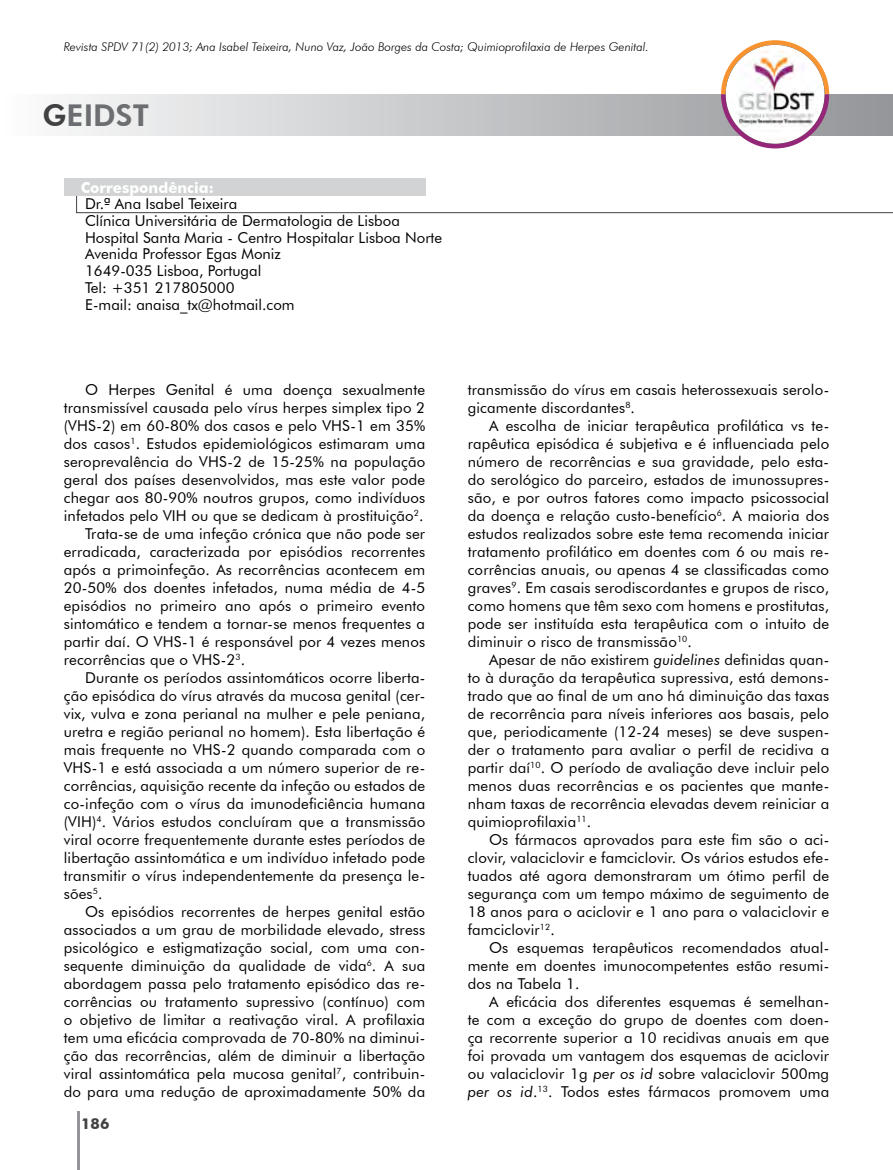
<style>
.page{position:relative;width:893px;height:1170px;background:#fff}
.page>*{position:absolute;margin:0;border:0;box-sizing:border-box;transform-origin:0 0}
.t1{font:800 30px "Futura BT";color:#6d6e71}
.t2{font:15px/18px "Futura BT";letter-spacing:.01em;color:#000;text-align:justify}
.t3{font:700 15px "Futura BT";color:#fff}
.t4{font:700 15px "Futura BT";color:#414042}
.t5{font:italic 300 12px "Futura BT";color:#000}
.s1{color:#414042}
.s2{font-style:italic}
</style>
<div class="page">
<svg style="left:64px;top:94px;width:829px;height:41px;background:#c8cacc"></svg>
<hr style="left:77px;top:1111px;width:3px;height:58px;background:#939598">
<svg style="left:721px;top:40px;width:108px;height:108px"></svg>
<img style="left:726px;top:45px;width:99px;height:99px;border-radius:49px">
<svg style="left:76px;top:189px;width:817px;height:24px"></svg>
<div style="left:64px;top:179px;width:361px;height:17px;background:#d1d3d4"></div>
<p class="t5" style="left:64px;top:39px;width:587px">Revista SPDV 71(2) 2013; Ana Isabel Teixeira, Nuno Vaz, João Borges da Costa; Quimioprofilaxia de Herpes Genital.</p>
<h1 class="t1" style="left:43px;top:97px;width:108px"><span class="s1">G</span>EIDST</h1>
<p class="t3" style="left:81px;top:178px;width:135px">Correspondência:</p>
<p class="t2" style="left:85px;top:195px;width:359px;line-height:17px;text-align:left">Dr.ª Ana Isabel Teixeira<br>Clínica Universitária de Dermatologia de Lisboa Hospital Santa Maria - Centro Hospitalar Lisboa Norte Avenida Professor Egas Moniz<br>1649-035 Lisboa, Portugal<br>Tel: +351 217805000<br>E-mail: anaisa_tx@hotmail.com</p>
<p class="t2" style="left:85px;top:380px;width:342px">O Herpes Genital é uma doença sexualmente</p>
<p class="t2" style="left:64px;top:398px;width:363px">transmissível causada pelo vírus herpes simplex tipo 2</p>
<p class="t2" style="left:64px;top:416px;width:363px">(VHS-2) em 60-80% dos casos e pelo VHS-1 em 35%</p>
<p class="t2" style="left:64px;top:434px;width:363px">dos casos<sup>1</sup>. Estudos epidemiológicos estimaram uma</p>
<p class="t2" style="left:64px;top:452px;width:363px">seroprevalência do VHS-2 de 15-25% na população</p>
<p class="t2" style="left:64px;top:470px;width:363px">geral dos países desenvolvidos, mas este valor pode</p>
<p class="t2" style="left:64px;top:488px;width:363px">chegar aos 80-90% noutros grupos, como indivíduos</p>
<p class="t2" style="left:64px;top:506px;width:361px">infetados pelo VIH ou que se dedicam à prostituição<sup>2</sup>.</p>
<p class="t2" style="left:85px;top:524px;width:342px">Trata-se de uma infeção crónica que não pode ser</p>
<p class="t2" style="left:64px;top:542px;width:363px">erradicada, caracterizada por episódios recorrentes</p>
<p class="t2" style="left:64px;top:560px;width:363px">após a primoinfeção. As recorrências acontecem em</p>
<p class="t2" style="left:64px;top:578px;width:363px">20-50% dos doentes infetados, numa média de 4-5</p>
<p class="t2" style="left:64px;top:596px;width:363px">episódios no primeiro ano após o primeiro evento</p>
<p class="t2" style="left:64px;top:614px;width:363px">sintomático e tendem a tornar-se menos frequentes a</p>
<p class="t2" style="left:64px;top:632px;width:363px">partir daí. O VHS-1 é responsável por 4 vezes menos</p>
<p class="t2" style="left:64px;top:650px;width:183px">recorrências que o VHS-2<sup>3</sup>.</p>
<p class="t2" style="left:85px;top:668px;width:342px">Durante os períodos assintomáticos ocorre liberta-</p>
<p class="t2" style="left:64px;top:686px;width:363px">ção episódica do vírus através da mucosa genital (cer-</p>
<p class="t2" style="left:64px;top:704px;width:363px">vix, vulva e zona perianal na mulher e pele peniana,</p>
<p class="t2" style="left:64px;top:722px;width:363px">uretra e região perianal no homem). Esta libertação é</p>
<p class="t2" style="left:64px;top:740px;width:363px">mais frequente no VHS-2 quando comparada com o</p>
<p class="t2" style="left:64px;top:758px;width:363px">VHS-1 e está associada a um número superior de re-</p>
<p class="t2" style="left:64px;top:776px;width:363px">corrências, aquisição recente da infeção ou estados de</p>
<p class="t2" style="left:64px;top:794px;width:363px">co-infeção com o vírus da imunodeficiência humana</p>
<p class="t2" style="left:64px;top:812px;width:363px">(VIH)<sup>4</sup>. Vários estudos concluíram que a transmissão</p>
<p class="t2" style="left:64px;top:830px;width:363px">viral ocorre frequentemente durante estes períodos de</p>
<p class="t2" style="left:64px;top:848px;width:363px">libertação assintomática e um indivíduo infetado pode</p>
<p class="t2" style="left:64px;top:866px;width:363px">transmitir o vírus independentemente da presença le-</p>
<p class="t2" style="left:64px;top:884px;width:40px">sões<sup>5</sup>.</p>
<p class="t2" style="left:85px;top:902px;width:342px">Os episódios recorrentes de herpes genital estão</p>
<p class="t2" style="left:64px;top:920px;width:363px">associados a um grau de morbilidade elevado, stress</p>
<p class="t2" style="left:64px;top:938px;width:363px">psicológico e estigmatização social, com uma con-</p>
<p class="t2" style="left:64px;top:956px;width:363px">sequente diminuição da qualidade de vida<sup>6</sup>. A sua</p>
<p class="t2" style="left:64px;top:974px;width:363px">abordagem passa pelo tratamento episódico das re-</p>
<p class="t2" style="left:64px;top:992px;width:363px">corrências ou tratamento supressivo (contínuo) com</p>
<p class="t2" style="left:64px;top:1010px;width:363px">o objetivo de limitar a reativação viral. A profilaxia</p>
<p class="t2" style="left:64px;top:1028px;width:363px">tem uma eficácia comprovada de 70-80% na diminui-</p>
<p class="t2" style="left:64px;top:1046px;width:363px">ção das recorrências, além de diminuir a libertação</p>
<p class="t2" style="left:64px;top:1064px;width:363px">viral assintomática pela mucosa genital<sup>7</sup>, contribuin-</p>
<p class="t2" style="left:64px;top:1082px;width:363px">do para uma redução de aproximadamente 50% da</p>
<p class="t4" style="left:81px;top:1114px;width:30px">186</p>
<p class="t2" style="left:468px;top:380px;width:363px">transmissão do vírus em casais heterossexuais serolo&shy;gicamente discordantes<sup>8</sup>.</p>
<p class="t2" style="left:468px;top:416px;width:363px;text-indent:21px">A escolha de iniciar terapêutica profilática vs te&shy;rapêutica episódica é subjetiva e é influenciada pelo número de recorrências e sua gravidade, pelo esta&shy;do serológico do parceiro, estados de imunossupres&shy;são, e por outros fatores como impacto psicossocial da doença e relação custo-benefício<sup>6</sup>. A maioria dos estudos realizados sobre este tema recomenda iniciar tratamento profilático em doentes com 6 ou mais re&shy;corrências anuais, ou apenas 4 se classificadas como graves<sup>9</sup>. Em casais serodiscordantes e grupos de risco, como homens que têm sexo com homens e prostitutas, pode ser instituída esta terapêutica com o intuito de diminuir o risco de transmissão<sup>10</sup>.</p>
<p class="t2" style="left:468px;top:650px;width:363px;text-indent:21px">Apesar de não existirem <span class="s2">guidelines</span> definidas quan&shy;to à duração da terapêutica supressiva, está demons&shy;trado que ao final de um ano há diminuição das taxas de recorrência para níveis inferiores aos basais, pelo que, periodicamente (12-24 meses) se deve suspen&shy;der o tratamento para avaliar o perfil de recidiva a partir daí<sup>10</sup>. O período de avaliação deve incluir pelo menos duas recorrências e os pacientes que mante&shy;nham taxas de recorrência elevadas devem reiniciar a quimioprofilaxia<sup>11</sup>.</p>
<p class="t2" style="left:468px;top:830px;width:363px;text-indent:21px">Os fármacos aprovados para este fim são o aci&shy;clovir, valaciclovir e famciclovir. Os vários estudos efe&shy;tuados até agora demonstraram um ótimo perfil de segurança com um tempo máximo de seguimento de 18 anos para o aciclovir e 1 ano para o valaciclovir e famciclovir<sup>12</sup>.</p>
<p class="t2" style="left:468px;top:938px;width:363px;text-indent:21px">Os esquemas terapêuticos recomendados atual&shy;mente em doentes imunocompetentes estão resumi&shy;dos na Tabela 1.</p>
<p class="t2" style="left:468px;top:992px;width:363px;text-indent:21px">A eficácia dos diferentes esquemas é semelhan&shy;te com a exceção do grupo de doentes com doen&shy;ça recorrente superior a 10 recidivas anuais em que foi provada um vantagem dos esquemas de aciclovir ou valaciclovir 1g <span class="s2">per os id</span> sobre valaciclovir 500mg <span class="s2">per os id</span>.<sup>13</sup>. Todos estes fármacos promovem uma</p>
</div>
